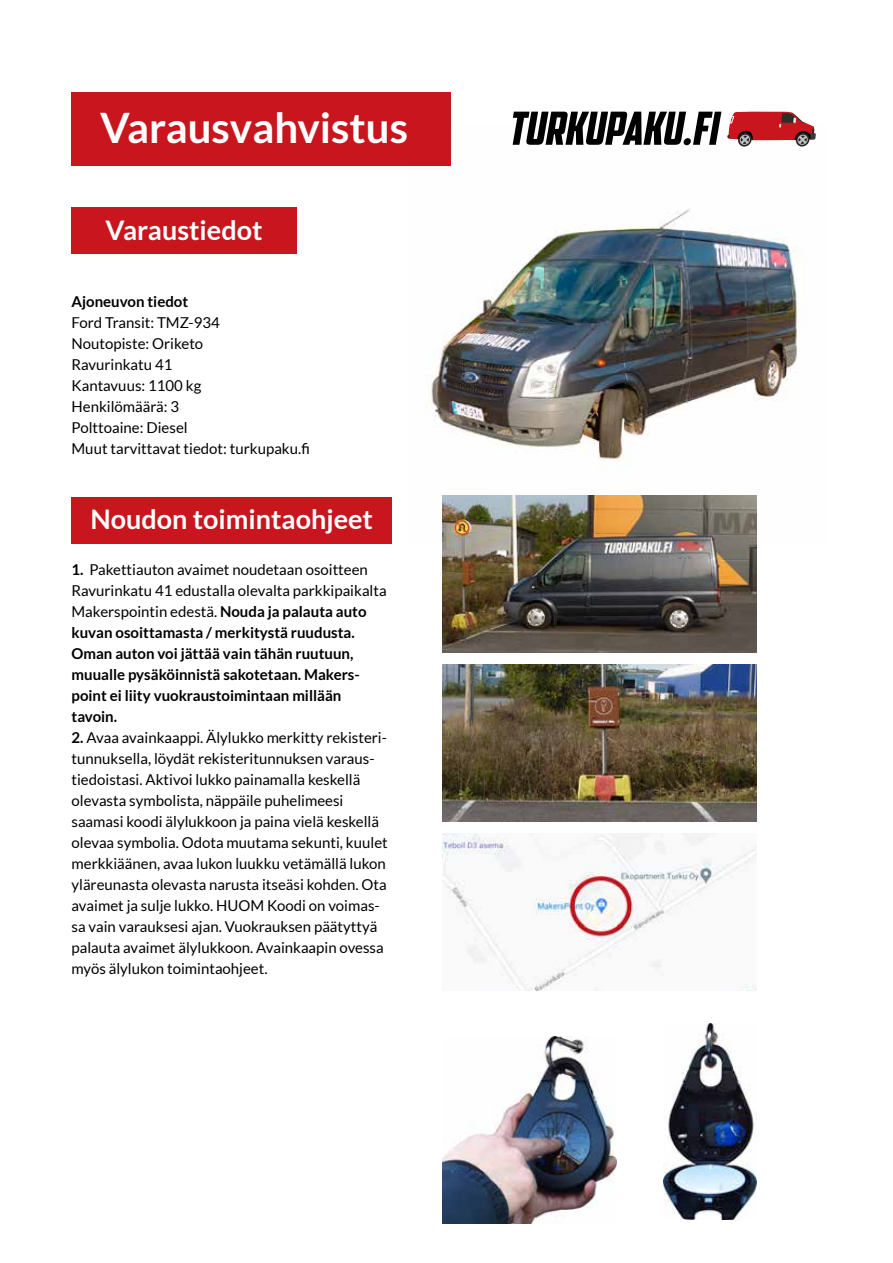
<style>
.page{position:relative;width:893px;height:1263px;background:#fff}
.page>*{position:absolute;margin:0;border:0;box-sizing:border-box;transform-origin:0 0}
.t1{font:700 42px "Lato";color:#fff}
.t2{font:700 27px "Lato";color:#fff}
.t3{font:15px/21px "Lato";color:#000}
.t4{font:700 15px/21px "Lato";color:#000}
.s1{font-weight:400}
.s2{font-weight:700}
</style>
<div class="page">
<img style="left:426px;top:143px;width:373px;height:402px">
<div style="left:72px;top:207px;width:225px;height:47px;background:#c9151d"></div>
<div style="left:72px;top:497px;width:320px;height:46px;background:#c9151d"></div>
<img style="left:664px;top:1024px;width:93px;height:195px">
<img style="left:443px;top:1037px;width:174px;height:187px">
<div style="left:72px;top:92px;width:379px;height:74px;background:#c9151d"></div>
<svg style="left:795px;top:133px;width:15px;height:14px"></svg>
<svg style="left:738px;top:133px;width:14px;height:14px"></svg>
<svg style="left:513px;top:111px;width:303px;height:34px"></svg>
<img style="left:443px;top:496px;width:314px;height:156px">
<img style="left:443px;top:665px;width:314px;height:156px">
<img style="left:443px;top:834px;width:314px;height:156px">
<h1 class="t1" style="left:100px;top:104px;width:309px">Varausvahvistus</h1>
<h2 class="t2" style="left:106px;top:215px;width:158px">Varaustiedot</h2>
<p class="t4" style="left:72px;top:291px;width:118px">Ajoneuvon tiedot</p>
<p class="t3" style="left:72px;top:312px;width:240px">Ford Transit: TMZ-934<br>Noutopiste: Oriketo<br>Ravurinkatu 41<br>Kantavuus: 1100 kg<br>Henkilömäärä: 3<br>Polttoaine: Diesel<br>Muut tarvittavat tiedot: turkupaku.fi</p>
<h2 class="t2" style="left:90px;top:504px;width:284px">Noudon toimintaohjeet</h2>
<p class="t4" style="left:72px;top:559px;width:317px">1. <span class="s1">Pakettiauton avaimet noudetaan osoitteen Ravurinkatu 41 edustalla olevalta parkkipaikalta Makerspointin edestä.</span> Nouda ja palauta auto kuvan osoittamasta / merkitystä ruudusta.<br>Oman auton voi jättää vain tähän ruutuun, muualle pysäköinnistä sakotetaan. Makers&shy;point ei liity vuokraustoimintaan millään tavoin.</p>
<p class="t3" style="left:72px;top:727px;width:318px"><span class="s2">2.</span> Avaa avainkaappi. Älylukko merkitty rekisteri&shy;tunnuksella, löydät rekisteritunnuksen varaus&shy;tiedoistasi. Aktivoi lukko painamalla keskellä olevasta symbolista, näppäile puhelimeesi saamasi koodi älylukkoon ja paina vielä keskellä olevaa symbolia. Odota muutama sekunti, kuulet merkkiäänen, avaa lukon luukku vetämällä lukon yläreunasta olevasta narusta itseäsi kohden. Ota avaimet ja sulje lukko. HUOM Koodi on voimas&shy;sa vain varauksesi ajan. Vuokrauksen päätyttyä palauta avaimet älylukkoon. Avainkaapin ovessa myös älylukon toimintaohjeet.</p>
</div>
